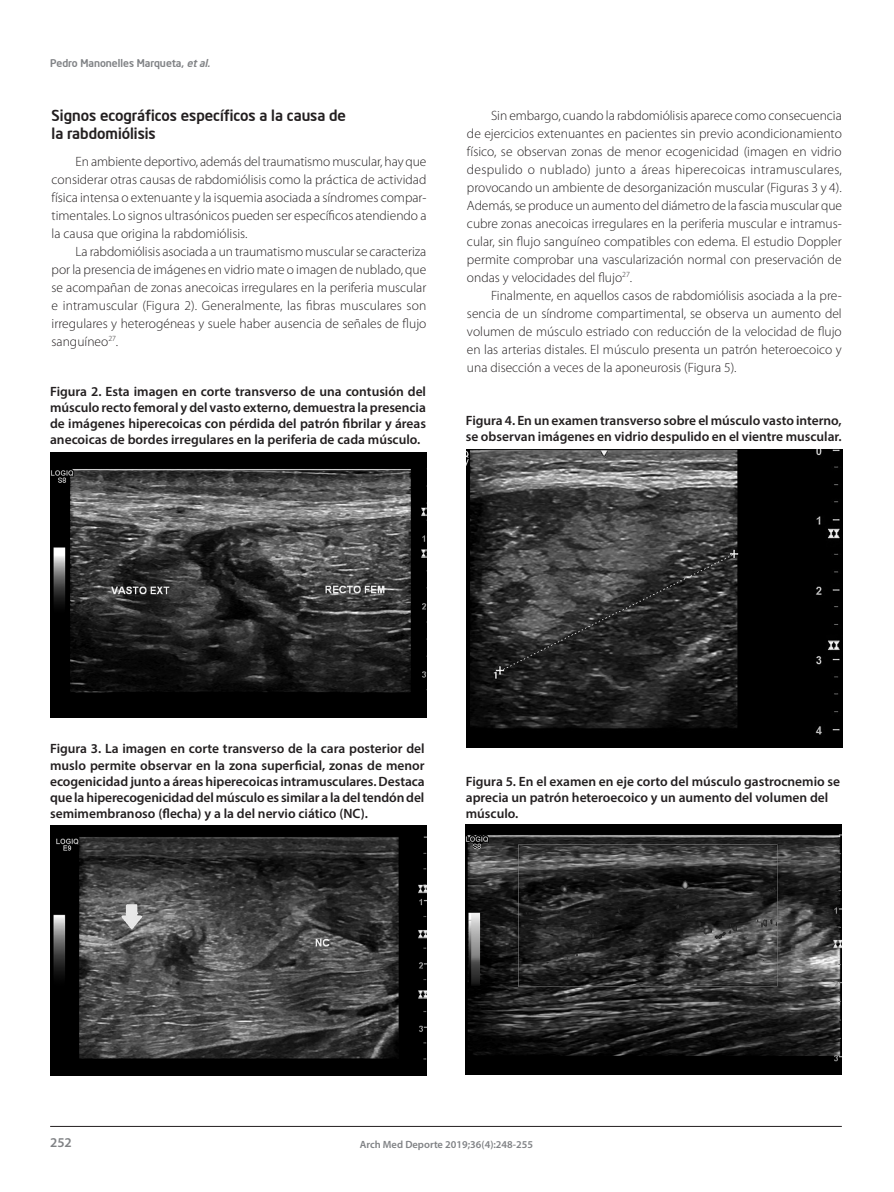
<style>
.page{position:relative;width:894px;height:1192px;background:#fff}
.page>*{position:absolute;margin:0;border:0;box-sizing:border-box;transform-origin:0 0}
.Subtítulo_2{font:500 15px/18px "Neo Sans Intel";color:#231f20}
.C__de_texto{font:300 13.5px/18px "Myriad Pro";color:#231f20;text-align:justify}
.Titol_Taula{font:600 13.5px/16.2px "Myriad Pro";color:#231f20;text-align:justify}
.Titol_Tabla{font:600 13.5px/16.2px "Myriad Pro";color:#231f20;text-align:justify}
.t1{font:600 13.5px "Myriad Pro";color:#808285}
.t2{font:600 10.5px "Myriad Pro";color:#808285}
.t3{font:500 10.5px "Neo Sans Intel";color:#808285}
.s1{font-style:italic}
</style>
<div class="page">
<hr style="left:50px;top:1126px;width:791px;height:1px;background:#231f20">
<img style="left:50px;top:453px;width:376px;height:265px">
<img style="left:50px;top:826px;width:376px;height:249px">
<img style="left:466px;top:450px;width:376px;height:297px">
<img style="left:465px;top:824px;width:375px;height:251px">
<p class="t3" style="left:50px;top:56px;width:164px">Pedro Manonelles Marqueta, <span class="s1">etal.</span></p>
<p class="Subtítulo_2" style="left:52px;top:106px;width:296px">Signos ecográficos específicos a la causa de la rabdomiólisis</p>
<p class="C__de_texto" style="left:52px;top:152px;width:376px;text-indent:24px">En ambiente deportivo, además del traumatismo muscular, hay que considerar otras causas de rabdomiólisis como la práctica de actividad física intensa o extenuante y la isquemia asociada a síndromes compar&shy;timentales. Lo signos ultrasónicos pueden ser específicos atendiendo a la causa que origina la rabdomiólisis.</p>
<p class="C__de_texto" style="left:52px;top:242px;width:376px;text-indent:24px">La rabdomiólisis asociada a un traumatismo muscular se caracteriza por la presencia de imágenes en vidrio mate o imagen de nublado, que se acompañan de zonas anecoicas irregulares en la periferia muscular e intramuscular (Figura 2). Generalmente, las fibras musculares son irregulares y heterogéneas y suele haber ausencia de señales de flujo sanguíneo<sup>27</sup>.</p>
<p class="Titol_Tabla" style="left:50px;top:383px;width:377px">Figura 2. Esta imagen en corte transverso de una contusión del músculo recto femoral y del vasto externo, demuestra la presencia de imágenes hiperecoicas con pérdida del patrón fibrilar y áreas anecoicas de bordes irregulares en la periferia de cada músculo.</p>
<p class="C__de_texto" style="left:466px;top:106px;width:376px;text-indent:24px">Sin embargo, cuando la rabdomiólisis aparece como consecuencia de ejercicios extenuantes en pacientes sin previo acondicionamiento físico, se observan zonas de menor ecogenicidad (imagen en vidrio despulido o nublado) junto a áreas hiperecoicas intramusculares, provocando un ambiente de desorganización muscular (Figuras 3 y 4).<br>Además, se produce un aumento del diámetro de la fascia muscular que cubre zonas anecoicas irregulares en la periferia muscular e intramus&shy;cular, sin flujo sanguíneo compatibles con edema. El estudio Doppler permite comprobar una vascularización normal con preservación de ondas y velocidades del flujo<sup>27</sup>.</p>
<p class="C__de_texto" style="left:466px;top:286px;width:376px;text-indent:24px">Finalmente, en aquellos casos de rabdomiólisis asociada a la pre&shy;sencia de un síndrome compartimental, se observa un aumento del volumen de músculo estriado con reducción de la velocidad de flujo en las arterias distales. El músculo presenta un patrón heteroecoico y una disección a veces de la aponeurosis (Figura 5).</p>
<p class="Titol_Tabla" style="left:465px;top:412px;width:377px">Figura 4. En un examen transverso sobre el músculo vasto interno, se observan imágenes en vidrio despulido en el vientre muscular.</p>
<p class="Titol_Taula" style="left:50px;top:740px;width:376px">Figura 3. La imagen en corte transverso de la cara posterior del muslo permite observar en la zona superficial, zonas de menor ecogenicidad junto a áreas hiperecoicas intramusculares. Destaca que la hiperecogenicidad del músculo es similar a la del tendón del semimembranoso (flecha) y a la del nervio ciático (NC).</p>
<p class="Titol_Taula" style="left:465px;top:773px;width:375px;text-align:left">Figura 5. En el examen en eje corto del músculo gastrocnemio se aprecia un patrón heteroecoico y un aumento del volumen del músculo.</p>
<p class="t1" style="left:50px;top:1134px;width:23px">252</p>
<p class="t2" style="left:359px;top:1137px;width:175px">Arch Med Deporte 2019;36(4):248-255</p>
</div>
